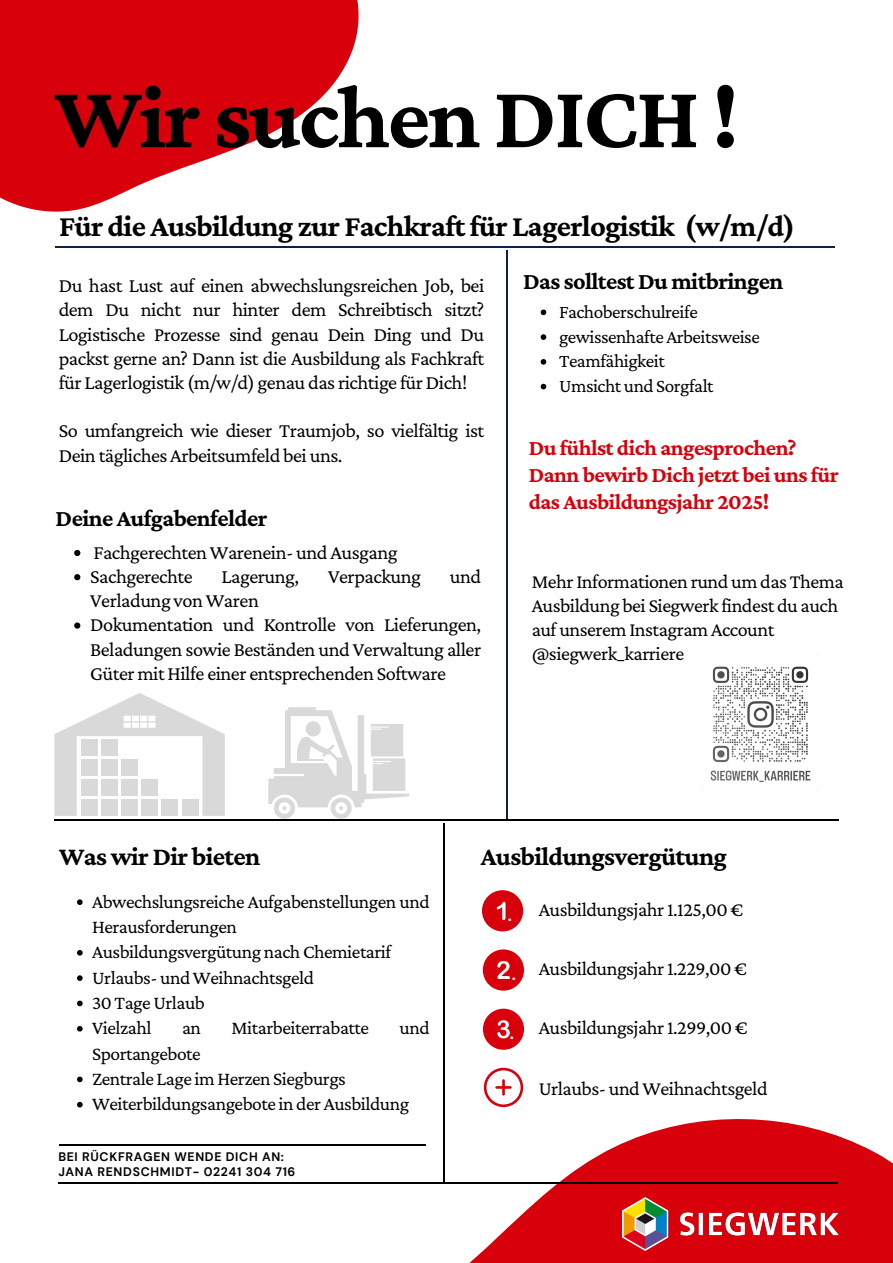
<style>
.page{position:relative;width:893px;height:1263px;background:#fff}
.page>*{position:absolute;margin:0;border:0;box-sizing:border-box;transform-origin:0 0}
.t1{font:700 91.5px "Crimson Pro";letter-spacing:-.025em;color:#000}
.t2{font:700 30.6px "Crimson Pro";letter-spacing:-.025em;color:#000}
.t3{font:700 26.55px "Crimson Pro";letter-spacing:-.025em;color:#000}
.t4{font:700 24.15px "Crimson Pro";letter-spacing:-.025em;color:#000}
.t5{font:700 22.5px/27px "Crimson Pro";letter-spacing:-.025em;color:#d8000a}
.t6{font:20.33px/24.2px "Crimson Pro";letter-spacing:-.025em;color:#000;text-align:justify}
.t7{font:20.1px/23.9px "Crimson Pro";letter-spacing:-.025em;color:#000}
.t8{font:19.5px/25.3px "Crimson Pro";letter-spacing:-.025em;color:#000}
.t9{font:19.2px "Crimson Pro";letter-spacing:-.025em;color:#000}
.t10{font:700 15px "Crimson Pro";color:#fff}
.t11{font:700 12.38px "DM Sans";letter-spacing:.055em;color:#000}
</style>
<div class="page">
<hr style="left:506px;top:251px;width:2px;height:568px;background:#092342">
<hr style="left:443px;top:823px;width:2px;height:360px;background:#000">
<hr style="left:54px;top:819px;width:784px;height:1px;background:#000">
<svg style="left:59px;top:951px;width:834px;height:312px"></svg>
<svg style="left:0;top:0;width:410px;height:248px;fill:#d8000a"></svg>
<hr style="left:56px;top:247px;width:779px;height:1px;background:#092342">
<hr style="left:58px;top:1182px;width:779px;height:2px;background:#000">
<hr style="left:59px;top:1144px;width:366px;height:1px;background:#000">
<img style="left:622px;top:1197px;width:216px;height:53px">
<img style="left:701px;top:655px;width:118px;height:135px">
<div style="left:482px;top:890px;width:41px;height:41px;background:#d8000a;border-radius:50%"></div>
<svg style="left:497px;top:902px;width:8px;height:18px"></svg>
<div style="left:483px;top:949px;width:41px;height:41px;background:#d8000a;border-radius:50%"></div>
<svg style="left:497px;top:961px;width:13px;height:18px"></svg>
<div style="left:483px;top:1009px;width:41px;height:41px;background:#d8000a;border-radius:50%"></div>
<svg style="left:497px;top:1020px;width:13px;height:18px"></svg>
<svg style="left:484px;top:1068px;width:39px;height:39px"></svg>
<svg style="left:54px;top:693px;width:171px;height:123px"></svg>
<div style="left:81px;top:739px;width:16px;height:17px;background:#d9d9d9"></div>
<div style="left:101px;top:739px;width:17px;height:17px;background:#d9d9d9"></div>
<div style="left:81px;top:759px;width:16px;height:17px;background:#d9d9d9"></div>
<div style="left:101px;top:759px;width:17px;height:17px;background:#d9d9d9"></div>
<div style="left:121px;top:759px;width:17px;height:17px;background:#d9d9d9"></div>
<div style="left:81px;top:779px;width:16px;height:17px;background:#d9d9d9"></div>
<div style="left:101px;top:779px;width:17px;height:17px;background:#d9d9d9"></div>
<div style="left:121px;top:779px;width:17px;height:17px;background:#d9d9d9"></div>
<div style="left:141px;top:779px;width:17px;height:17px;background:#d9d9d9"></div>
<div style="left:81px;top:799px;width:16px;height:17px;background:#d9d9d9"></div>
<div style="left:101px;top:799px;width:17px;height:17px;background:#d9d9d9"></div>
<div style="left:121px;top:799px;width:17px;height:17px;background:#d9d9d9"></div>
<div style="left:141px;top:799px;width:17px;height:17px;background:#d9d9d9"></div>
<div style="left:162px;top:799px;width:16px;height:17px;background:#d9d9d9"></div>
<div style="left:182px;top:799px;width:16px;height:17px;background:#d9d9d9"></div>
<svg style="left:268px;top:707px;width:141px;height:111px"></svg>
<svg style="left:77px;top:899px;width:6px;height:6px"></svg>
<svg style="left:77px;top:950px;width:6px;height:5px"></svg>
<svg style="left:77px;top:975px;width:6px;height:6px"></svg>
<svg style="left:77px;top:1000px;width:6px;height:6px"></svg>
<svg style="left:77px;top:1026px;width:6px;height:5px"></svg>
<svg style="left:77px;top:1076px;width:6px;height:6px"></svg>
<svg style="left:77px;top:1102px;width:6px;height:5px"></svg>
<svg style="left:540px;top:309px;width:6px;height:6px"></svg>
<svg style="left:540px;top:334px;width:6px;height:6px"></svg>
<svg style="left:540px;top:359px;width:6px;height:6px"></svg>
<svg style="left:540px;top:384px;width:6px;height:5px"></svg>
<svg style="left:74px;top:550px;width:6px;height:6px"></svg>
<svg style="left:74px;top:574px;width:6px;height:6px"></svg>
<svg style="left:74px;top:622px;width:6px;height:7px"></svg>
<h2 class="t1" style="left:55px;top:65px;width:685px">Wir suchen DICH !</h2>
<p class="t2" style="left:59px;top:208px;width:737px">Für die Ausbildung zur Fachkraft für Lagerlogistik (w/m/d)</p>
<h5 class="t6" style="left:59px;top:273px;width:427px">Du hast Lust auf einen abwechslungsreichen Job, bei</h5>
<p class="t4" style="left:523px;top:267px;width:262px">Das solltest Du mitbringen</p>
<h5 class="t6" style="left:59px;top:297px;width:427px">dem Du nicht nur hinter dem Schreibtisch sitzt?<br>Logistische Prozesse sind genau Dein Ding und Du packst gerne an? Dann ist die Ausbildung als Fachkraft für Lagerlogistik (m/w/d) genau das richtige für Dich!</h5>
<h6 class="t6" style="left:59px;top:418px;width:427px">So umfangreich wie dieser Traumjob, so vielfältig ist<br>Dein tägliches Arbeitsumfeld bei uns.</h6>
<p class="t9" style="left:559px;top:301px;width:140px">Fachoberschulreife</p>
<p class="t9" style="left:559px;top:325px;width:202px">gewissenhafte Arbeitsweise</p>
<p class="t9" style="left:559px;top:350px;width:107px">Teamfähigkeit</p>
<h3 class="t9" style="left:559px;top:375px;width:156px">Umsicht und Sorgfalt</h3>
<p class="t5" style="left:529px;top:434px;width:311px">Du fühlst dich angesprochen?<br>Dann bewirb Dich jetzt bei uns für das Ausbildungsjahr 2025!</p>
<h3 class="t4" style="left:56px;top:504px;width:213px">Deine Aufgabenfelder</h3>
<p class="t6" style="left:93px;top:540px;width:306px">Fachgerechten Warenein- und Ausgang</p>
<p class="t6" style="left:90px;top:564px;width:104px">Sachgerechte</p>
<p class="t6" style="left:222px;top:564px;width:79px">Lagerung,</p>
<p class="t6" style="left:328px;top:564px;width:94px">Verpackung</p>
<p class="t6" style="left:450px;top:564px;width:33px">und</p>
<p class="t6" style="left:90px;top:588px;width:170px">Verladung von Waren</p>
<p class="t6" style="left:90px;top:612px;width:392px">Dokumentation und Kontrolle von Lieferungen, Beladungen sowie Beständen und Verwaltung aller Güter mit Hilfe einer entsprechenden Software</p>
<p class="t7" style="left:532px;top:569px;width:314px">Mehr Informationen rund um das Thema<br>Ausbildung bei Siegwerk findest du auch auf unserem Instagram Account @siegwerk_karriere</p>
<h5 class="t3" style="left:59px;top:841px;width:203px">Was wir Dir bieten</h5>
<h5 class="t8" style="left:92px;top:888px;width:339px">Abwechslungsreiche Aufgabenstellungen und<br>Herausforderungen</h5>
<p class="t8" style="left:92px;top:939px;width:301px">Ausbildungsvergütung nach Chemietarif</p>
<p class="t8" style="left:92px;top:964px;width:223px">Urlaubs- und Weihnachtsgeld</p>
<p class="t8" style="left:92px;top:990px;width:114px">30 Tage Urlaub</p>
<p class="t8" style="left:92px;top:1015px;width:61px">Vielzahl</p>
<p class="t8" style="left:182px;top:1015px;width:20px">an</p>
<p class="t8" style="left:232px;top:1015px;width:139px">Mitarbeiterrabatte</p>
<p class="t8" style="left:399px;top:1015px;width:32px">und</p>
<p class="t8" style="left:92px;top:1040px;width:110px">Sportangebote</p>
<h6 class="t8" style="left:92px;top:1066px;width:255px">Zentrale Lage im Herzen Siegburgs</h6>
<h4 class="t8" style="left:92px;top:1091px;width:318px">Weiterbildungsangebote in der Ausbildung</h4>
<h3 class="t11" style="left:58px;top:1149px;width:227px">BEI RÜCKFRAGEN WENDE DICH AN:</h3>
<p class="t11" style="left:58px;top:1164px;width:238px">JANA RENDSCHMIDT- 02241 304 716</p>
<p class="t3" style="left:481px;top:841px;width:248px">Ausbildungsvergütung</p>
<p class="t7" style="left:538px;top:897px;width:206px">Ausbildungsjahr 1.125,00 €</p>
<p class="t10" style="left:508px;top:907px;width:6px">.</p>
<p class="t10" style="left:512px;top:966px;width:6px">.</p>
<p class="t10" style="left:510px;top:1025px;width:6px">.</p>
<p class="t7" style="left:538px;top:956px;width:210px">Ausbildungsjahr 1.229,00 €</p>
<h6 class="t7" style="left:538px;top:1015px;width:210px">Ausbildungsjahr 1.299,00 €</h6>
<h6 class="t7" style="left:538px;top:1076px;width:230px">Urlaubs- und Weihnachtsgeld</h6>
</div>
